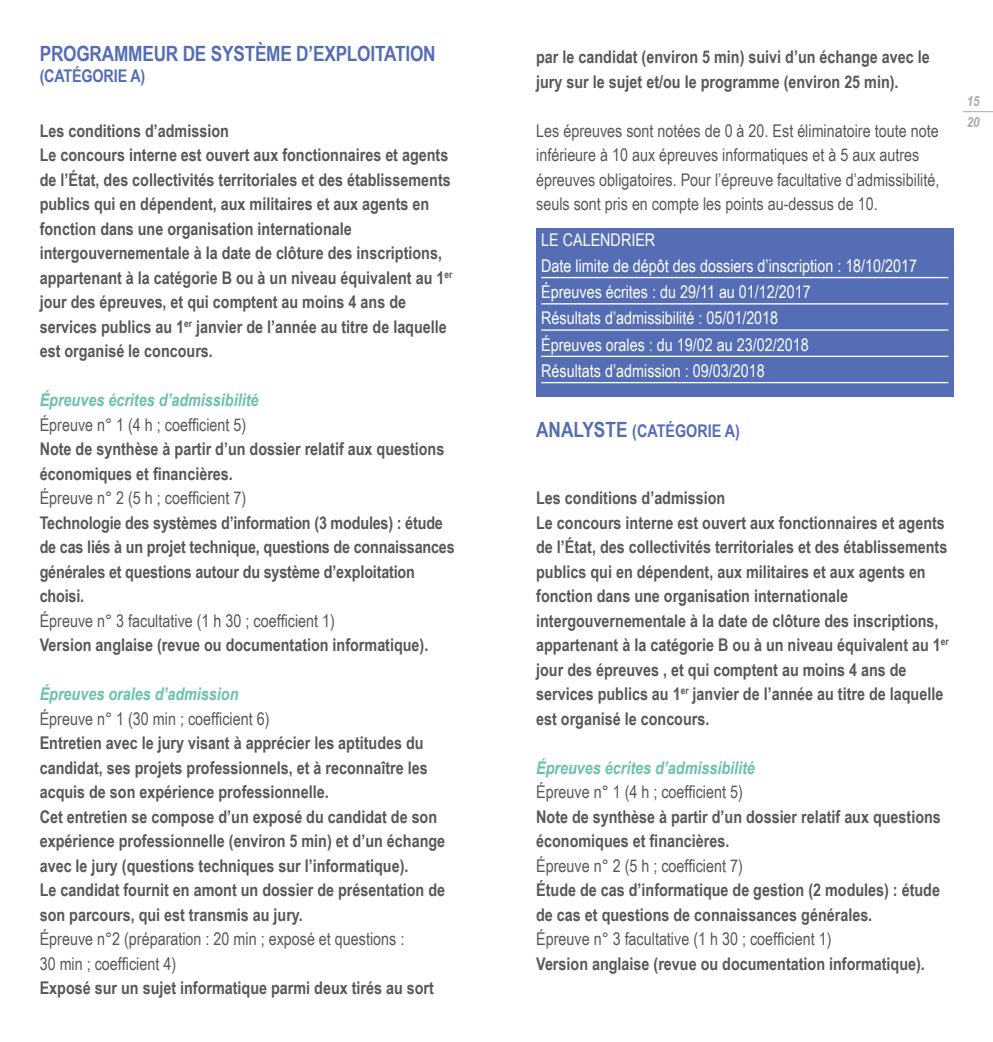
<style>
.page{position:relative;width:993px;height:1042px;background:#fff}
.page>*{position:absolute;margin:0;border:0;box-sizing:border-box;transform-origin:0 0}
.TITRE_ARIAL_B12{font:700 21px "Arial Narrow";letter-spacing:-.01em;color:#556db4}
.cdt{font:700 17.5px/24.5px "Arial Narrow";color:#57585a}
.cdt-2{font:17.5px/24.5px "Arial Narrow";color:#57585a}
.tableau_texte_blanc{font:17.5px "Arial Narrow";color:#fff}
.SOUS_TITRE_BOLD_ITA{font:italic 700 17.5px "Arial Narrow";color:#6bc1ad}
.TITRE_ARIAL_B12-2{font:700 17.5px "Arial Narrow";letter-spacing:-.01em;color:#556db4}
.cdt-3{font:italic 700 17.5px "Arial Narrow";color:#6bc1ad}
.titre_tableau{font:17.5px "Arial Narrow";color:#fff}
.cdt-4{font:italic 700 14px "Arial Narrow";color:#a8a9ad}
.s1{font-size:21px}
</style>
<div class="page">
<div style="left:536px;top:228px;width:416px;height:169px;background:#556db4"></div>
<hr style="left:541px;top:277px;width:406px;height:1px;background:#fff">
<hr style="left:541px;top:303px;width:406px;height:1px;background:#fff">
<hr style="left:541px;top:329px;width:406px;height:2px;background:#fff">
<hr style="left:541px;top:356px;width:406px;height:1px;background:#fff">
<hr style="left:541px;top:382px;width:406px;height:1px;background:#fff">
<hr style="left:962px;top:111px;width:30px;height:1px;background:#a8a9ad">
<p class="TITRE_ARIAL_B12" style="left:40px;top:37px;width:397px">PROGRAMMEUR DE SYSTÈME D’EXPLOITATION</p>
<p class="TITRE_ARIAL_B12-2" style="left:40px;top:62px;width:107px">(CATÉGORIE A)</p>
<p class="cdt" style="left:40px;top:117px;width:190px">Les conditions d’admission</p>
<p class="cdt" style="left:40px;top:142px;width:414px">Le concours interne est ouvert aux fonctionnaires et agents de l’État, des collectivités territoriales et des établissements publics qui en dépendent, aux militaires et aux agents en fonction dans une organisation internationale intergouvernementale à la date de clôture des inscriptions, appartenant à la catégorie B ou à un niveau équivalent au 1<sup>er </sup>jour des épreuves, et qui comptent au moins 4 ans de services publics au 1<sup>er</sup> janvier de l’année au titre de laquelle est organisé le concours.</p>
<p class="SOUS_TITRE_BOLD_ITA" style="left:40px;top:387px;width:220px">Épreuves écrites d’admissibilité</p>
<p class="cdt-2" style="left:40px;top:411px;width:208px">Épreuve n° 1 (4 h ; coefficient 5)</p>
<p class="cdt" style="left:40px;top:436px;width:406px">Note de synthèse à partir d’un dossier relatif aux questions économiques et financières.</p>
<p class="cdt-2" style="left:40px;top:485px;width:208px">Épreuve n° 2 (5 h ; coefficient 7)</p>
<p class="cdt" style="left:40px;top:509px;width:416px">Technologie des systèmes d’information (3 modules) : étude de cas liés à un projet technique, questions de connaissances générales et questions autour du système d’exploitation choisi.</p>
<p class="cdt-2" style="left:40px;top:607px;width:296px">Épreuve n° 3 facultative (1 h 30 ; coefficient 1)</p>
<p class="cdt" style="left:40px;top:632px;width:390px">Version anglaise (revue ou documentation informatique).</p>
<p class="cdt-3" style="left:40px;top:681px;width:200px">Épreuves orales d’admission</p>
<p class="cdt-2" style="left:40px;top:705px;width:231px">Épreuve n° 1 (30 min ; coefficient 6)</p>
<p class="cdt" style="left:40px;top:730px;width:389px">Entretien avec le jury visant à apprécier les aptitudes du candidat, ses projets professionnels, et à reconnaître les acquis de son expérience professionnelle.</p>
<p class="cdt" style="left:40px;top:803px;width:407px">Cet entretien se compose d’un exposé du candidat de son expérience professionnelle (environ 5 min) et d’un échange avec le jury (questions techniques sur l’informatique).</p>
<p class="cdt" style="left:40px;top:877px;width:407px">Le candidat fournit en amont un dossier de présentation de son parcours, qui est transmis au jury.</p>
<p class="cdt-2" style="left:40px;top:926px;width:366px">Épreuve n°2 (préparation : 20 min ; exposé et questions :<br>30 min ; coefficient 4)</p>
<p class="cdt" style="left:40px;top:975px;width:395px">Exposé sur un sujet informatique parmi deux tirés au sort</p>
<p class="cdt" style="left:536px;top:44px;width:395px">par le candidat (environ 5 min) suivi d’un échange avec le jury sur le sujet et/ou le programme (environ 25 min).</p>
<p class="cdt-2" style="left:536px;top:117px;width:404px">Les épreuves sont notées de 0 à 20. Est éliminatoire toute note inférieure à 10 aux épreuves informatiques et à 5 aux autres épreuves obligatoires. Pour l’épreuve facultative d’admissibilité, seuls sont pris en compte les points au-dessus de 10.</p>
<p class="titre_tableau" style="left:541px;top:227px;width:116px">LE CALENDRIER</p>
<p class="tableau_texte_blanc" style="left:541px;top:253px;width:377px">Date limite de dépôt des dossiers d’inscription : 18/10/2017</p>
<p class="tableau_texte_blanc" style="left:541px;top:279px;width:271px">Épreuves écrites : du 29/11 au 01/12/2017</p>
<p class="tableau_texte_blanc" style="left:541px;top:305px;width:238px">Résultats d’admissibilité : 05/01/2018</p>
<p class="tableau_texte_blanc" style="left:541px;top:332px;width:269px">Épreuves orales : du 19/02 au 23/02/2018</p>
<p class="tableau_texte_blanc" style="left:541px;top:358px;width:225px">Résultats d’admission : 09/03/2018</p>
<p class="TITRE_ARIAL_B12-2" style="left:536px;top:417px;width:205px"><span class="s1">ANALYSTE</span> (CATÉGORIE A)</p>
<p class="cdt-4" style="left:966px;top:91px;width:14px">15</p>
<p class="cdt-4" style="left:966px;top:112px;width:14px">20</p>
<p class="cdt" style="left:536px;top:485px;width:190px">Les conditions d’admission</p>
<p class="cdt" style="left:536px;top:509px;width:414px">Le concours interne est ouvert aux fonctionnaires et agents de l’État, des collectivités territoriales et des établissements publics qui en dépendent, aux militaires et aux agents en fonction dans une organisation internationale intergouvernementale à la date de clôture des inscriptions, appartenant à la catégorie B ou à un niveau équivalent au 1<sup>er </sup>jour des épreuves , et qui comptent au moins 4 ans de services publics au 1<sup>er</sup> janvier de l’année au titre de laquelle est organisé le concours.</p>
<p class="SOUS_TITRE_BOLD_ITA" style="left:536px;top:754px;width:220px">Épreuves écrites d’admissibilité</p>
<p class="cdt-2" style="left:536px;top:779px;width:208px">Épreuve n° 1 (4 h ; coefficient 5)</p>
<p class="cdt" style="left:536px;top:803px;width:406px">Note de synthèse à partir d’un dossier relatif aux questions économiques et financières.</p>
<p class="cdt-2" style="left:536px;top:852px;width:208px">Épreuve n° 2 (5 h ; coefficient 7)</p>
<p class="cdt" style="left:536px;top:877px;width:405px">Étude de cas d’informatique de gestion (2 modules) : étude de cas et questions de connaissances générales.</p>
<p class="cdt-2" style="left:536px;top:926px;width:296px">Épreuve n° 3 facultative (1 h 30 ; coefficient 1)</p>
<p class="cdt" style="left:536px;top:950px;width:390px">Version anglaise (revue ou documentation informatique).</p>
</div>
